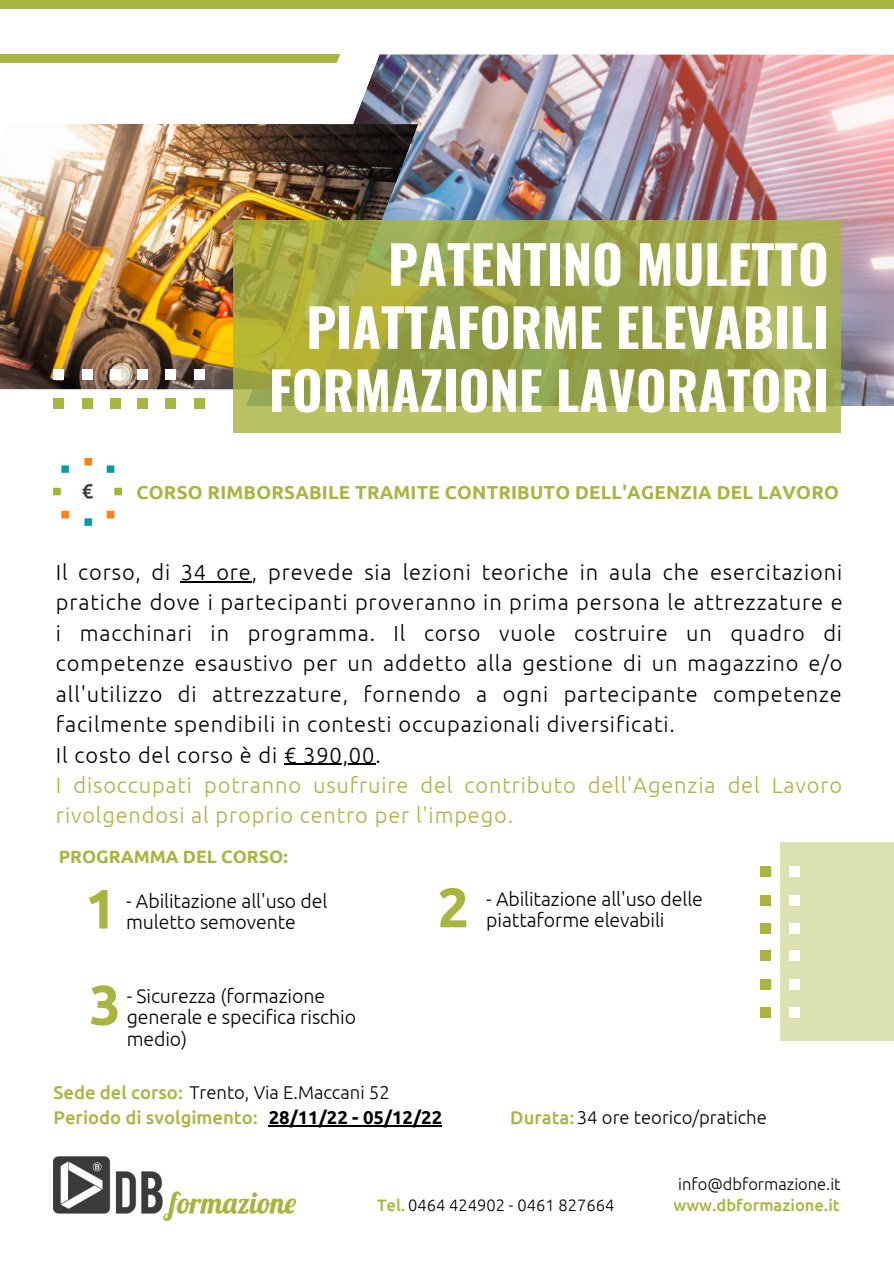
<style>
.page{position:relative;width:894px;height:1264px;background:#fff}
.page>*{position:absolute;margin:0;border:0;box-sizing:border-box;transform-origin:0 0}
.t1{font:700 55.5px "Ubuntu";color:#a8b53f}
.t2{font:700 52.5px/63px "Oswald";color:#fff;text-align:right}
.t3{font:300 21.75px/30.5px "Ubuntu";letter-spacing:.04em;color:#000}
.t4{font:300 21.75px/30.5px "Ubuntu";letter-spacing:.04em;color:#a8b53f}
.t5{font:300 19.5px/21.5px "Ubuntu";letter-spacing:-.005em;color:#000}
.t6{font:700 18.75px "Ubuntu";letter-spacing:.01em;color:#a8b53f}
.t7{font:300 18.45px "Ubuntu";color:#000}
.t8{font:500 18.45px "Ubuntu";color:#a8b53f}
.t9{font:700 18.45px "Ubuntu";color:#000}
.t10{font:700 17.85px "Ubuntu";color:#a8b53f}
.t11{font:300 16.5px "Ubuntu";color:#000}
.t12{font:500 16.5px "Ubuntu";color:#a8b53f}
.s1{font-weight:500;color:#a8b53f}
</style>
<div class="page">
<div style="left:780px;top:842px;width:113px;height:198px;background:#dce1b2"></div>
<div style="left:760px;top:866px;width:10px;height:10px;background:#a8b53f"></div>
<div style="left:789px;top:866px;width:10px;height:10px;background:#fff"></div>
<div style="left:760px;top:895px;width:10px;height:10px;background:#a8b53f"></div>
<div style="left:789px;top:895px;width:10px;height:10px;background:#fff"></div>
<div style="left:760px;top:923px;width:10px;height:10px;background:#a8b53f"></div>
<div style="left:789px;top:923px;width:10px;height:10px;background:#fff"></div>
<div style="left:760px;top:950px;width:10px;height:10px;background:#a8b53f"></div>
<div style="left:789px;top:950px;width:10px;height:10px;background:#fff"></div>
<div style="left:760px;top:979px;width:10px;height:10px;background:#a8b53f"></div>
<div style="left:789px;top:979px;width:10px;height:10px;background:#fff"></div>
<div style="left:760px;top:1007px;width:10px;height:10px;background:#a8b53f"></div>
<div style="left:789px;top:1007px;width:10px;height:10px;background:#fff"></div>
<img style="left:53px;top:1156px;width:243px;height:64px">
<div style="left:0;top:0;width:893px;height:9px;background:#a8b53f"></div>
<div style="left:0;top:34px;width:343px;height:28px;background:#a8b53f"></div>
<div style="left:0;top:16px;width:893px;height:38px;background:#fff"></div>
<img style="left:209px;top:54px;width:684px;height:352px">
<img style="left:0;top:124px;width:418px;height:265px">
<div style="left:53px;top:398px;width:11px;height:10px;background:#a8b53f"></div>
<div style="left:53px;top:369px;width:11px;height:10px;background:#fff"></div>
<div style="left:82px;top:398px;width:10px;height:10px;background:#a8b53f"></div>
<div style="left:82px;top:369px;width:10px;height:10px;background:#fff"></div>
<div style="left:110px;top:398px;width:11px;height:10px;background:#a8b53f"></div>
<div style="left:110px;top:369px;width:11px;height:10px;background:#fff"></div>
<div style="left:137px;top:398px;width:10px;height:10px;background:#a8b53f"></div>
<div style="left:137px;top:369px;width:10px;height:10px;background:#fff"></div>
<div style="left:166px;top:398px;width:10px;height:10px;background:#a8b53f"></div>
<div style="left:166px;top:369px;width:10px;height:10px;background:#fff"></div>
<div style="left:194px;top:398px;width:10px;height:10px;background:#a8b53f"></div>
<div style="left:194px;top:369px;width:10px;height:10px;background:#fff"></div>
<img style="left:53px;top:458px;width:68px;height:68px">
<svg style="left:233px;top:220px;width:607px;height:213px;background:#a0aa4b"></svg>
<hr style="left:181px;top:581px;width:71px;height:1px;background:#000">
<hr style="left:284px;top:763px;width:91px;height:1px;background:#000">
<hr style="left:268px;top:1125px;width:174px;height:1px;background:#000">
<h2 class="t2" style="left:269px;top:230px;width:561px">PATENTINO MULETTO<br>PIATTAFORME ELEVABILI<br>FORMAZIONE LAVORATORI</h2>
<p class="t6" style="left:136px;top:481px;width:703px">CORSO RIMBORSABILE TRAMITE CONTRIBUTO DELL'AGENZIA DEL LAVORO</p>
<p class="t3" style="left:56px;top:556px;width:788px">Il corso, di 34 ore, prevede sia lezioni teoriche in aula che esercitazioni pratiche dove i partecipanti proveranno in prima persona le attrezzature e i macchinari in programma. Il corso vuole costruire un quadro di competenze esaustivo per un addetto alla gestione di un magazzino e/o all'utilizzo di attrezzature, fornendo a ogni partecipante competenze facilmente spendibili in contesti occupazionali diversificati.<br>Il costo del corso è di € 390,00.</p>
<p class="t4" style="left:56px;top:769px;width:787px">I disoccupati potranno usufruire del contributo dell'Agenzia del Lavoro rivolgendosi al proprio centro per l'impego.</p>
<p class="t10" style="left:59px;top:846px;width:230px">PROGRAMMA DEL CORSO:</p>
<h1 class="t1" style="left:85px;top:876px;width:33px">1</h1>
<h1 class="t1" style="left:437px;top:875px;width:33px">2</h1>
<p class="t5" style="left:486px;top:887px;width:218px">- Abilitazione all'uso delle piattaforme elevabili</p>
<p class="t5" style="left:126px;top:889px;width:203px">- Abilitazione all'uso del muletto semovente</p>
<h1 class="t1" style="left:89px;top:972px;width:33px">3</h1>
<p class="t5" style="left:127px;top:985px;width:231px">- Sicurezza (formazione generale e specifica rischio medio)</p>
<p class="t7" style="left:53px;top:1081px;width:338px"><span class="s1">Sede del corso:</span> Trento, Via E.Maccani 52</p>
<p class="t8" style="left:53px;top:1106px;width:205px">Periodo di svolgimento:</p>
<p class="t9" style="left:268px;top:1107px;width:175px">28/11/22 - 05/12/22</p>
<p class="t7" style="left:510px;top:1106px;width:258px"><span class="s1">Durata:</span>34 ore teorico/pratiche</p>
<p class="t11" style="left:678px;top:1174px;width:164px">info@dbformazione.it</p>
<p class="t11" style="left:377px;top:1195px;width:239px"><span class="s1">Tel.</span> 0464 424902 - 0461 827664</p>
<p class="t12" style="left:673px;top:1195px;width:168px">www.dbformazione.it</p>
</div>
